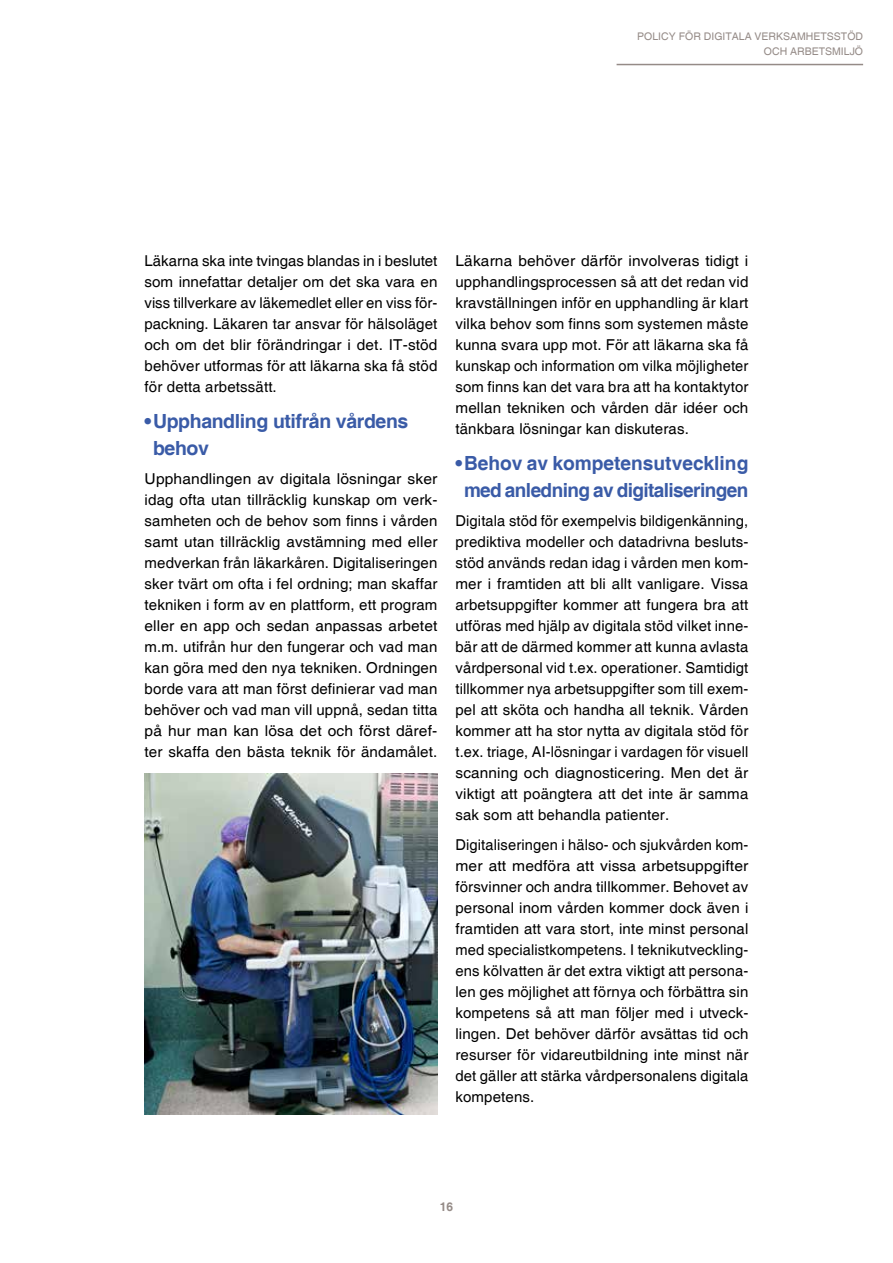
<style>
.page{position:relative;width:893px;height:1263px;background:#fff}
.page>*{position:absolute;margin:0;border:0;box-sizing:border-box;transform-origin:0 0}
.t1{font:700 19.5px/27px "Helvetica";letter-spacing:-.02em;color:#3a5ba7}
.t2{font:15px/21px "Helvetica";letter-spacing:.01em;color:#000;text-align:justify}
.t3{font:15px/21px "Helvetica";letter-spacing:.01em;color:#000;text-align:justify;scale:1.04 1}
.t4{font:700 12px "Helvetica";color:#958b87}
.t5{font:10.5px/15px "Helvetica";color:#958b87;text-align:right}
</style>
<div class="page">
<img style="left:145px;top:774px;width:292px;height:340px">
<hr style="left:617px;top:64px;width:246px;height:1px;background:#958b87">
<p class="t5" style="left:637px;top:29px;width:227px">POLICY FÖR DIGITALA VERKSAMHETSSTÖD<br>OCH ARBETSMILJÖ</p>
<p class="t2" style="left:145px;top:251px;width:294px">Läkarna ska inte tvingas blandas in i beslutet som innefattar detaljer om det ska vara en viss tillverkare av läkemedlet eller en viss för&shy;packning. Läkaren tar ansvar för hälsoläget och om det blir förändringar i det. IT-stöd behöver utformas för att läkarna ska få stöd för detta arbetssätt.</p>
<h1 class="t1" style="left:153px;top:408px;width:257px;text-indent:-9px">•Upphandling utifrån vårdens behov</h1>
<p class="t3" style="left:145px;top:469px;width:283px">Upphandlingen av digitala lösningar sker idag ofta utan tillräcklig kunskap om verk&shy;samheten och de behov som finns i vården samt utan tillräcklig avstämning med eller medverkan från läkarkåren. Digitaliseringen sker tvärt om ofta i fel ordning; man skaffar tekniken i form av en plattform, ett program eller en app och sedan anpassas arbetet m.m. utifrån hur den fungerar och vad man kan göra med den nya tekniken. Ordningen borde vara att man först definierar vad man behöver och vad man vill uppnå, sedan titta på hur man kan lösa det och först däref&shy;ter skaffa den bästa teknik för ändamålet.</p>
<p class="t2" style="left:455px;top:251px;width:294px">Läkarna behöver därför involveras tidigt i upphandlingsprocessen så att det redan vid kravställningen inför en upphandling är klart vilka behov som finns som systemen måste kunna svara upp mot. För att läkarna ska få kunskap och information om vilka möjligheter som finns kan det vara bra att ha kontaktytor mellan tekniken och vården där idéer och tänkbara lösningar kan diskuteras.</p>
<h1 class="t1" style="left:455px;top:450px;width:294px;text-align:center">•Behov av kompetensutveckling med anledning av digitaliseringen</h1>
<p class="t2" style="left:455px;top:511px;width:294px">Digitala stöd för exempelvis bildigenkänning, prediktiva modeller och datadrivna besluts&shy;stöd används redan idag i vården men kom&shy;mer i framtiden att bli allt vanligare. Vissa arbetsuppgifter kommer att fungera bra att utföras med hjälp av digitala stöd vilket inne&shy;bär att de därmed kommer att kunna avlasta vårdpersonal vid t.ex. operationer. Samtidigt tillkommer nya arbetsuppgifter som till exem&shy;pel att sköta och handha all teknik. Vården kommer att ha stor nytta av digitala stöd för t.ex. triage, AI-lösningar i vardagen för visuell scanning och diagnosticering. Men det är viktigt att poängtera att det inte är samma sak som att behandla patienter.</p>
<p class="t2" style="left:455px;top:834px;width:294px">Digitaliseringen i hälso- och sjukvården kom&shy;mer att medföra att vissa arbetsuppgifter försvinner och andra tillkommer. Behovet av personal inom vården kommer dock även i framtiden att vara stort, inte minst personal med specialistkompetens. I teknikutveckling&shy;ens kölvatten är det extra viktigt att persona&shy;len ges möjlighet att förnya och förbättra sin kompetens så att man följer med i utveck&shy;lingen. Det behöver därför avsättas tid och resurser för vidareutbildning inte minst när det gäller att stärka vårdpersonalens digitala kompetens.</p>
<p class="t4" style="left:440px;top:1199px;width:15px">16</p>
</div>
